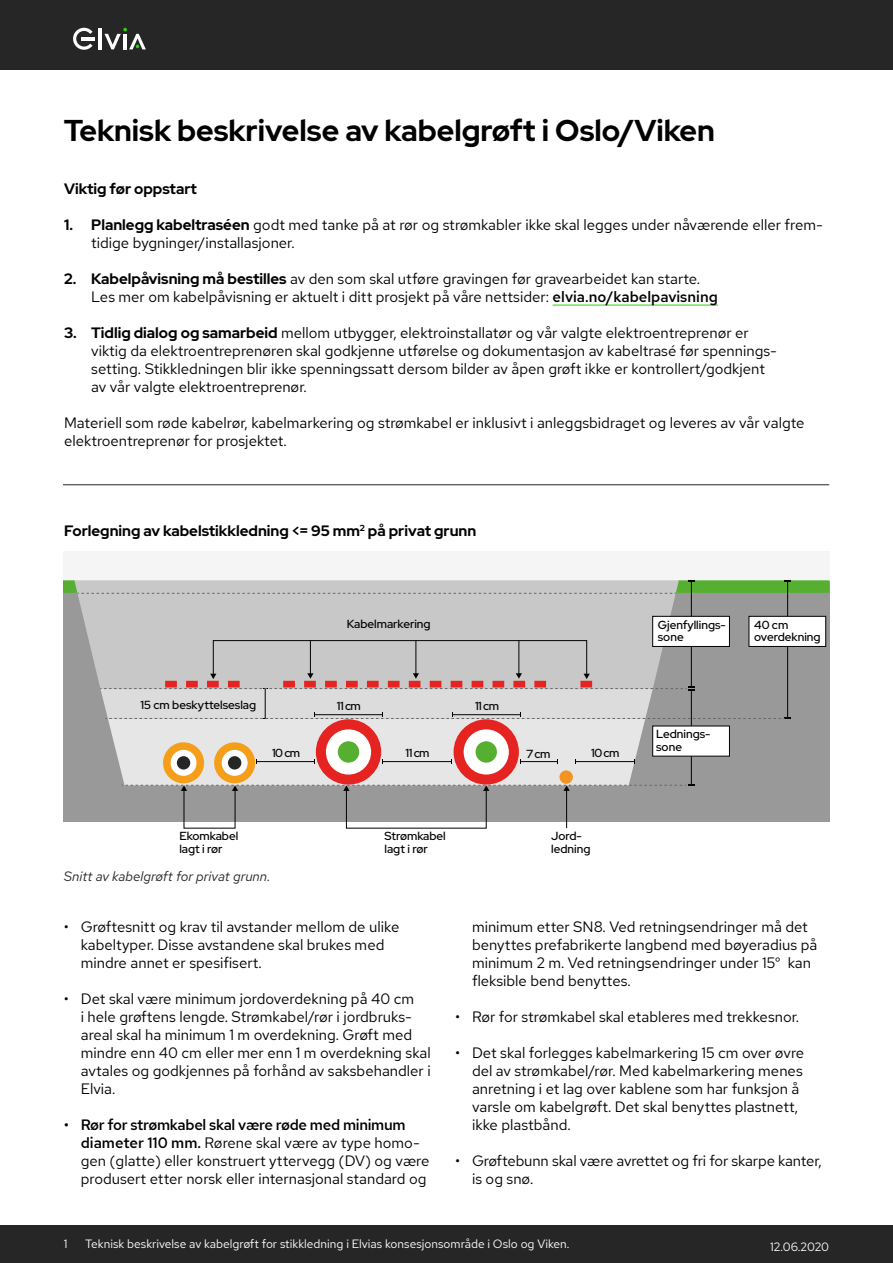
<style>
.page{position:relative;width:893px;height:1263px;background:#fff}
.page>*{position:absolute;margin:0;border:0;box-sizing:border-box;transform-origin:0 0}
.t1{font:700 30px "Red Hat Display";color:#000}
.t2{font:15px/18px "Red Hat Text";color:#000}
.t3{font:700 15px "Red Hat Display";color:#000}
.t4{font:italic 13.5px "Red Hat Text";color:#262626}
.t5{font:12px "Red Hat Text";color:#fff}
.t6{font:500 11.7px/12.6px "Red Hat Display";color:#010202}
.s1{font-family:"Red Hat Display";font-weight:700}
.s2{font-weight:500}
</style>
<div class="page">
<div style="left:0;top:0;width:893px;height:69px;background:#262626"></div>
<div style="left:0;top:1226px;width:893px;height:37px;background:#262626"></div>
<hr style="left:553px;top:305px;width:165px;height:1px;background:#29d305">
<div style="left:63px;top:552px;width:766px;height:29px;background:#f5f5f5"></div>
<div style="left:63px;top:581px;width:766px;height:240px;background:#999"></div>
<hr style="left:787px;top:581px;width:1px;height:137px;background:#010202">
<hr style="left:691px;top:581px;width:1px;height:106px;background:#010202">
<div style="left:77px;top:594px;width:602px;height:92px;background:#c9c8c8"></div>
<hr style="left:566px;top:790px;width:1px;height:38px;background:#010202">
<hr style="left:416px;top:641px;width:1px;height:33px;background:#010202">
<hr style="left:519px;top:641px;width:1px;height:33px;background:#010202">
<hr style="left:310px;top:641px;width:1px;height:33px;background:#010202">
<div style="left:213px;top:640px;width:374px;height:35px;border:1px solid #010202"></div>
<svg style="left:63px;top:580px;width:766px;height:14px"></svg>
<svg style="left:100px;top:673px;width:691px;height:118px"></svg>
<div style="left:652px;top:726px;width:78px;height:30px;background:#fff"></div>
<div style="left:652px;top:616px;width:78px;height:31px;background:#fff;border:1px solid #010202"></div>
<div style="left:749px;top:616px;width:77px;height:31px;background:#fff;border:1px solid #010202"></div>
<hr style="left:63px;top:484px;width:766px;height:1px;background:#262626">
<svg style="left:73px;top:28px;width:22px;height:22px"></svg>
<hr style="left:99px;top:28px;width:3px;height:21px;background:#fff">
<svg style="left:104px;top:28px;width:42px;height:21px"></svg>
<h1 class="t1" style="left:64px;top:111px;width:653px">Teknisk beskrivelse av kabelgrøft i Oslo/Viken</h1>
<p class="t3" style="left:64px;top:179px;width:134px">Viktig før oppstart</p>
<p class="t2" style="left:91px;top:216px;width:733px;text-indent:-27px"><span class="s1">1. Planlegg kabeltraséen</span> godt med tanke på at rør og strømkabler ikke skal legges under nåværende eller frem&shy;tidige bygninger/installasjoner.</p>
<p class="t2" style="left:91px;top:270px;width:628px;text-indent:-27px"><span class="s1">2. Kabelpåvisning må bestilles</span> av den som skal utføre gravingen før gravearbeidet kan starte.<br>Les mer om kabelpåvisning er aktuelt i ditt prosjekt på våre nettsider: <span class="s2">elvia.no/kabelpavisning</span></p>
<p class="t2" style="left:91px;top:324px;width:687px;text-indent:-27px"><span class="s1">3. Tidlig dialog og samarbeid</span> mellom utbygger, elektroinstallatør og vår valgte elektroentreprenør er viktig da elektroentreprenøren skal godkjenne utførelse og dokumentasjon av kabeltrasé før spennings&shy;setting. Stikkledningen blir ikke spenningssatt dersom bilder av åpen grøft ikke er kontrollert/godkjent av vår valgte elektroentreprenør.</p>
<p class="t2" style="left:64px;top:414px;width:742px">Materiell som røde kabelrør, kabelmarkering og strømkabel er inklusivt i anleggsbidraget og leveres av vår valgte elektroentreprenør for prosjektet.</p>
<p class="t3" style="left:64px;top:521px;width:414px">Forlegning av kabelstikkledning &lt;= 95 mm<sup>2</sup> på privat grunn</p>
<p class="t6" style="left:347px;top:617px;width:85px">Kabelmarkering</p>
<p class="t6" style="left:140px;top:699px;width:117px">15 cm beskyttelseslag</p>
<p class="t6" style="left:337px;top:700px;width:25px">11 cm</p>
<p class="t6" style="left:475px;top:700px;width:25px">11 cm</p>
<p class="t6" style="left:272px;top:746px;width:30px">10 cm</p>
<p class="t6" style="left:406px;top:746px;width:25px">11 cm</p>
<p class="t6" style="left:527px;top:747px;width:25px">7 cm</p>
<p class="t6" style="left:591px;top:746px;width:30px">10 cm</p>
<p class="t6" style="left:179px;top:829px;width:60px">Ekomkabel lagt i rør</p>
<p class="t6" style="left:384px;top:829px;width:63px">Strømkabel lagt i rør</p>
<p class="t4" style="left:64px;top:867px;width:208px">Snitt av kabelgrøft for privat grunn.</p>
<p class="t6" style="left:551px;top:829px;width:41px">Jord&shy;ledning</p>
<p class="t6" style="left:658px;top:618px;width:70px">Gjenfyllings&shy;sone</p>
<p class="t6" style="left:754px;top:618px;width:68px">40 cm overdekning</p>
<p class="t6" style="left:656px;top:728px;width:56px">Lednings&shy;sone</p>
<p class="t2" style="left:81px;top:918px;width:320px;text-indent:-17px">• Grøftesnitt og krav til avstander mellom de ulike kabeltyper. Disse avstandene skal brukes med mindre annet er spesifisert.</p>
<p class="t2" style="left:81px;top:990px;width:351px;text-indent:-17px">• Det skal være minimum jordoverdekning på 40 cm<br>i hele grøftens lengde. Strømkabel/rør i jordbruks&shy;areal skal ha minimum 1 m overdekning. Grøft med mindre enn 40 cm eller mer enn 1 m overdekning skal avtales og godkjennes på forhånd av saksbehandler i Elvia.</p>
<p class="t2" style="left:81px;top:1116px;width:350px;text-indent:-17px"><span class="s2">• Rør for strømkabel skal være røde med minimum diameter 110 mm.</span> Rørene skal være av type homo&shy;gen (glatte) eller konstruert yttervegg (DV) og være produsert etter norsk eller internasjonal standard og</p>
<p class="t2" style="left:472px;top:918px;width:347px">minimum etter SN8. Ved retningsendringer må det benyttes prefabrikerte langbend med bøyeradius på minimum 2 m. Ved retningsendringer under 15° kan fleksible bend benyttes.</p>
<p class="t2" style="left:455px;top:1008px;width:346px">• Rør for strømkabel skal etableres med trekkesnor.</p>
<p class="t2" style="left:472px;top:1044px;width:334px;text-indent:-17px">• Det skal forlegges kabelmarkering 15 cm over øvre del av strømkabel/rør. Med kabelmarkering menes anretning i et lag over kablene som har funksjon å varsle om kabelgrøft. Det skal benyttes plastnett, ikke plastbånd.</p>
<p class="t2" style="left:472px;top:1152px;width:351px;text-indent:-17px">• Grøftebunn skal være avrettet og fri for skarpe kanter, is og snø.</p>
<p class="t5" style="left:64px;top:1236px;width:5px">1</p>
<p class="t5" style="left:85px;top:1236px;width:486px">Teknisk beskrivelse av kabelgrøft for stikkledning i Elvias konsesjonsområde i Oslo og Viken.</p>
<p class="t5" style="left:770px;top:1238px;width:61px">12.06.2020</p>
</div>
